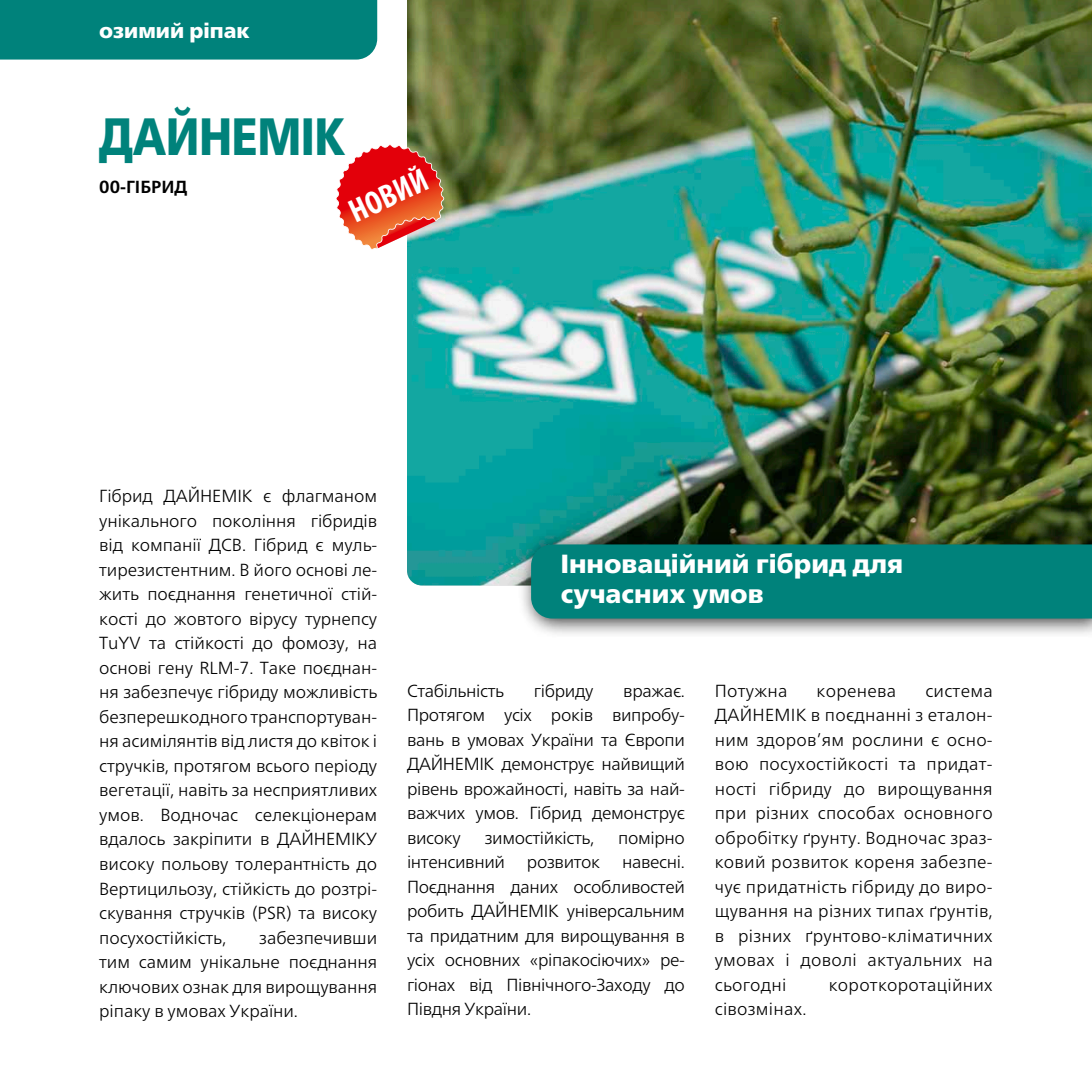
<style>
.page{position:relative;width:1092px;height:1092px;background:#fff}
.page>*{position:absolute;margin:0;border:0;box-sizing:border-box;transform-origin:0 0}
.t1{font:900 52.5px "Frutiger Neue LTCYR";color:#00827b;scale:.83 1}
.t2{font:700 condensed 33.07px "Myriad Pro";color:#fff}
.t3{font:900 26.25px/30.1px "Frutiger Neue LTCYR";color:#fff}
.t4{font:900 21px "Frutiger Neue LTCYR";color:#fff}
.t5{font:300 17.5px/24.5px "Frutiger Neue LTCYR";letter-spacing:-.005em;color:#000;text-align:justify}
.t6{font:300 17.5px "Frutiger Neue LTCYR";letter-spacing:.015em;color:#000}
.t7{font:700 17.5px "Frutiger Neue LTCYR";color:#000}
</style>
<div class="page">
<div style="left:0;top:0;width:377px;height:60px;background:#00827b"></div>
<img style="left:407px;top:0;width:684px;height:585px">
<div style="left:518px;top:531px;width:573px;height:107px;background:#000;opacity:.75"></div>
<div style="left:531px;top:544px;width:560px;height:74px;background:#00827b"></div>
<svg style="left:336px;top:144px;width:108px;height:106px;background:#d7594b"></svg>
<p class="t4" style="left:99px;top:18px;width:152px">озимий ріпак</p>
<h1 class="t1" style="left:99px;top:105px;width:298px">ДАЙНЕМІК</h1>
<h2 class="t2" style="left:342px;top:194px;width:84px;rotate:-25deg">НОВИЙ</h2>
<p class="t7" style="left:99px;top:176px;width:90px">00-ГІБРИД</p>
<p class="t5" style="left:99px;top:483px;width:279px">Гібрид ДАЙНЕМІК є флагманом унікального покоління гібридів від компанії ДСВ. Гібрид є муль&shy;тирезистентним. В його основі ле&shy;жить поєднання генетичної стій&shy;кості до жовтого вірусу турнепсу TuYV та стійкості до фомозу, на основі гену RLM-7. Таке поєднан&shy;ня забезпечує гібриду можливість безперешкодного транспортуван&shy;ня асимілянтів від листя до квіток і стручків, протягом всього періоду вегетації, навіть за несприятливих умов. Водночас селекціонерам вдалось закріпити в ДАЙНЕМІКУ високу польову толерантність до Вертицильозу, стійкість до розтрі&shy;скування стручків (PSR) та високу посухостійкість,</p>
<p class="t5" style="left:99px;top:924px;width:279px;text-indent:160px">забезпечивши тим самим унікальне поєднання ключових ознак для вирощування ріпаку в умовах України.</p>
<h3 class="t3" style="left:561px;top:548px;width:344px">Інноваційний гібрид для сучасних умов</h3>
<p class="t5" style="left:407px;top:678px;width:98px">Стабільність</p>
<p class="t5" style="left:534px;top:678px;width:61px">гібриду</p>
<p class="t5" style="left:407px;top:678px;width:279px;text-indent:216px">вражає.<br>Протягом усіх років випробу&shy;вань в умовах України та Європи ДАЙНЕМІК демонструє найвищий рівень врожайності, навіть за най&shy;важчих умов. Гібрид демонструє високу</p>
<p class="t5" style="left:484px;top:825px;width:111px">зимостійкість,</p>
<p class="t5" style="left:618px;top:825px;width:68px">помірно</p>
<p class="t5" style="left:407px;top:849px;width:100px">інтенсивний</p>
<p class="t5" style="left:527px;top:849px;width:75px">розвиток</p>
<p class="t5" style="left:407px;top:849px;width:279px;text-indent:215px">навесні.<br>Поєднання даних особливостей робить ДАЙНЕМІК універсальним та придатним для вирощування в усіх основних «ріпакосіючих» ре&shy;гіонах від Північного-Заходу до Півдня України.</p>
<p class="t6" style="left:714px;top:679px;width:74px">Потужна</p>
<p class="t6" style="left:816px;top:679px;width:81px">коренева</p>
<p class="t5" style="left:714px;top:678px;width:279px;text-indent:210px">система ДАЙНЕМІК в поєднанні з еталон&shy;ним здоров’ям рослини є осно&shy;вою посухостійкості та придат&shy;ності гібриду до вирощування при різних способах основного обробітку ґрунту. Водночас зраз&shy;ковий розвиток кореня забезпе&shy;чує придатність гібриду до виро&shy;щування на різних типах ґрунтів, в різних ґрунтово-кліматичних умовах і доволі актуальних на сьогодні</p>
<p class="t6" style="left:828px;top:973px;width:165px">короткоротаційних</p>
<p class="t6" style="left:714px;top:998px;width:93px">сівозмінах.</p>
</div>
